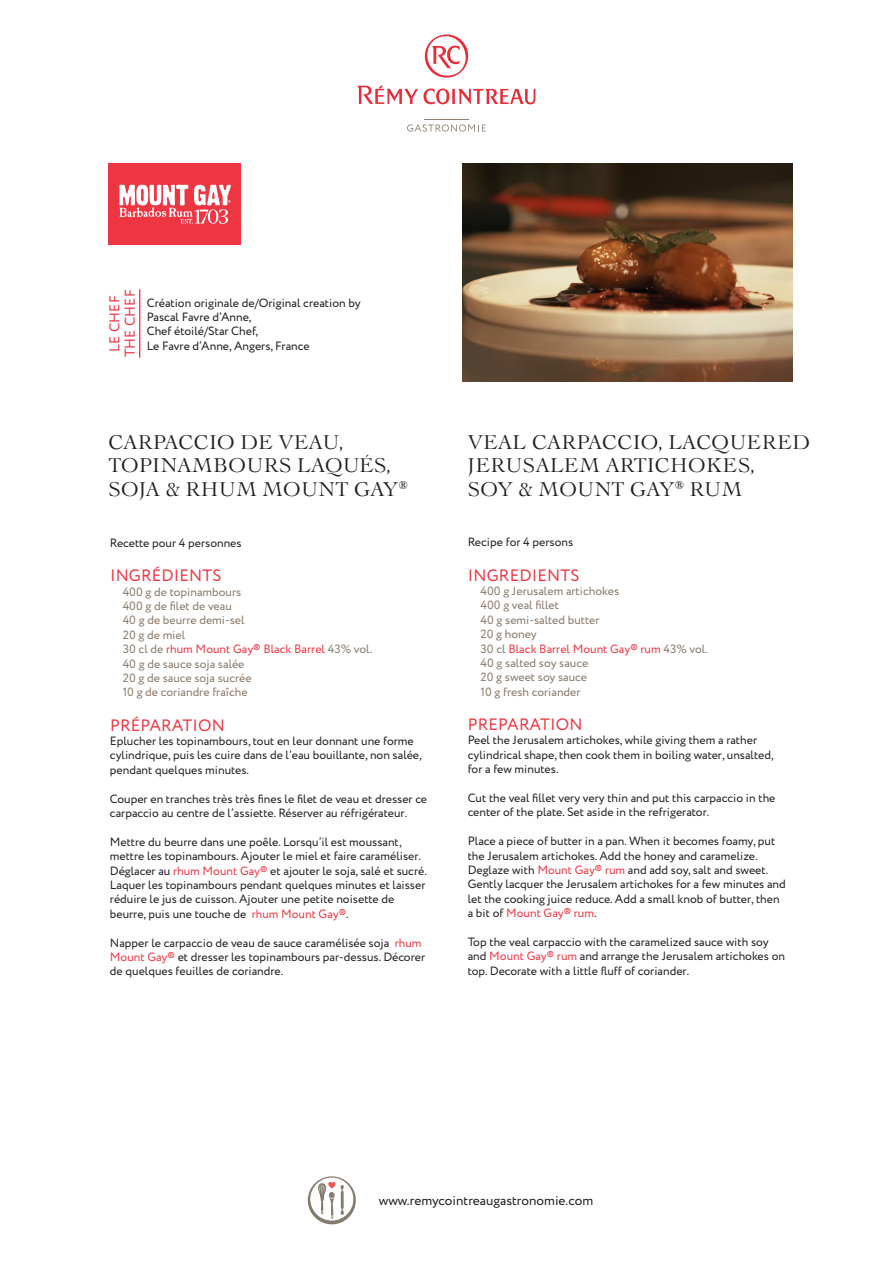
<style>
.page{position:relative;width:893px;height:1263px;background:#fff}
.page>*{position:absolute;margin:0;border:0;box-sizing:border-box;transform-origin:0 0}
.TITRE_RECETTE{font:19.5px/23.4px "Le Cochin BQ";letter-spacing:.01em;color:#231f20}
.TITRE_RECETTE-2{font:19.5px "Le Cochin BQ";letter-spacing:.03em;color:#231f20}
.TITRE_PARAGRAPHE{font:16.5px "Circe";letter-spacing:.01em;color:#ee3643}
.TITRE_PARAGRAPHE-2{font:14.25px "Circe";letter-spacing:.01em;color:#ee3643}
.t1{font:13.5px "Circe";color:#231f20}
.TEXTE{font:12px/14.4px "Circe";color:#231f20}
.INGREDIENTS{font:12px "Circe";color:#897869}
.CHEF{font:12px "Circe";color:#1e1c1c}
.INGREDIENTS-2{font:12px "Circe";color:#ee3643}
.s1{color:#897869}
.s2{color:#ee3643}
</style>
<div class="page">
<svg style="left:308px;top:1176px;width:48px;height:48px"></svg>
<div style="left:311px;top:1178px;width:42px;height:42px;background:#fff;border-radius:50%"></div>
<div style="left:311px;top:1178px;width:42px;height:42px;border:1px solid #fff;border-radius:50%"></div>
<svg style="left:318px;top:1176px;width:26px;height:43px"></svg>
<svg style="left:358px;top:86px;width:177px;height:18px"></svg>
<svg style="left:425px;top:34px;width:43px;height:44px"></svg>
<hr style="left:424px;top:119px;width:45px;height:1px;background:#918273">
<svg style="left:407px;top:124px;width:79px;height:8px"></svg>
<img style="left:462px;top:164px;width:331px;height:217px">
<div style="left:108px;top:164px;width:133px;height:81px;background:#ee3643"></div>
<svg style="left:119px;top:185px;width:112px;height:39px"></svg>
<hr style="left:139px;top:290px;width:1px;height:67px;background:#ee3643">
<p class="TITRE_PARAGRAPHE-2" style="left:105px;top:352px;width:58px;rotate:-90deg">LE CHEF</p>
<p class="TITRE_PARAGRAPHE-2" style="left:120px;top:357px;width:69px;rotate:-90deg">THE CHEF</p>
<p class="CHEF" style="left:147px;top:294px;width:215px">Création originale de/Original creation by</p>
<p class="CHEF" style="left:147px;top:309px;width:106px">Pascal Favre d’Anne,</p>
<p class="CHEF" style="left:147px;top:323px;width:113px">Chef étoilé/Star Chef,</p>
<p class="CHEF" style="left:147px;top:338px;width:164px">Le Favre d’Anne, Angers, France</p>
<p class="TITRE_RECETTE" style="left:108px;top:431px;width:236px">CARPACCIO DE VEAU,</p>
<p class="TITRE_RECETTE" style="left:108px;top:454px;width:284px">TOPINAMBOURS LAQUÉS,</p>
<p class="TITRE_RECETTE-2" style="left:108px;top:477px;width:301px">SOJA &amp; RHUM MOUNT GAY<sup>®</sup></p>
<p class="TEXTE" style="left:110px;top:536px;width:133px">Recette pour 4 personnes</p>
<p class="TITRE_PARAGRAPHE" style="left:110px;top:565px;width:113px">INGRÉDIENTS</p>
<p class="INGREDIENTS" style="left:123px;top:583px;width:120px">400 g de topinambours</p>
<p class="INGREDIENTS" style="left:123px;top:598px;width:111px">400 g de filet de veau</p>
<p class="INGREDIENTS" style="left:123px;top:612px;width:123px">40 g de beurre demi-sel</p>
<p class="INGREDIENTS" style="left:123px;top:627px;width:64px">20 g de miel</p>
<p class="INGREDIENTS-2" style="left:123px;top:641px;width:251px"><span class="s1">30 cl de</span> rhum Mount Gay® Black Barrel <span class="s1">43% vol.</span></p>
<p class="INGREDIENTS" style="left:123px;top:655px;width:123px">40 g de sauce soja salée</p>
<p class="INGREDIENTS" style="left:123px;top:670px;width:131px">20 g de sauce soja sucrée</p>
<p class="INGREDIENTS" style="left:123px;top:684px;width:127px">10 g de coriandre fraîche</p>
<p class="TITRE_PARAGRAPHE" style="left:110px;top:714px;width:116px">PRÉPARATION</p>
<p class="TEXTE" style="left:110px;top:734px;width:313px">Eplucher les topinambours, tout en leur donnant une forme cylindrique, puis les cuire dans de l’eau bouillante, non salée, pendant quelques minutes.</p>
<p class="TEXTE" style="left:110px;top:792px;width:319px">Couper en tranches très très fines le filet de veau et dresser ce carpaccio au centre de l’assiette. Réserver au réfrigérateur.</p>
<p class="TEXTE" style="left:110px;top:835px;width:319px">Mettre du beurre dans une poêle. Lorsqu’il est moussant, mettre les topinambours. Ajouter le miel et faire caraméliser.<br>Déglacer au <span class="s2">rhum Mount Gay®</span> et ajouter le soja, salé et sucré.</p>
<p class="TEXTE" style="left:110px;top:878px;width:317px">Laquer les topinambours pendant quelques minutes et laisser réduire le jus de cuisson. Ajouter une petite noisette de beurre, puis une touche de <span class="s2">rhum Mount Gay®</span>.</p>
<p class="TEXTE" style="left:110px;top:936px;width:317px">Napper le carpaccio de veau de sauce caramélisée soja <span class="s2">rhum<br>Mount Gay®</span> et dresser les topinambours par-dessus. Décorer de quelques feuilles de coriandre.</p>
<p class="TITRE_RECETTE" style="left:468px;top:431px;width:344px">VEAL CARPACCIO, LACQUERED<br>JERUSALEM ARTICHOKES,</p>
<p class="TITRE_RECETTE" style="left:468px;top:477px;width:276px">SOY &amp; MOUNT GAY<sup>®</sup> RUM</p>
<p class="TEXTE" style="left:468px;top:535px;width:107px">Recipe for 4 persons</p>
<p class="TITRE_PARAGRAPHE" style="left:468px;top:564px;width:113px">INGREDIENTS</p>
<p class="INGREDIENTS" style="left:480px;top:583px;width:140px">400 g Jerusalem artichokes</p>
<p class="INGREDIENTS" style="left:480px;top:597px;width:80px">400 g veal fillet</p>
<p class="INGREDIENTS" style="left:480px;top:612px;width:120px">40 g semi-salted butter</p>
<p class="INGREDIENTS" style="left:480px;top:626px;width:58px">20 g honey</p>
<p class="INGREDIENTS-2" style="left:480px;top:640px;width:229px"><span class="s1">30 cl</span> Black Barrel Mount Gay® rum <span class="s1">43% vol.</span></p>
<p class="INGREDIENTS" style="left:480px;top:655px;width:109px">40 g salted soy sauce</p>
<p class="INGREDIENTS" style="left:480px;top:669px;width:108px">20 g sweet soy sauce</p>
<p class="INGREDIENTS" style="left:480px;top:684px;width:102px">10 g fresh coriander</p>
<p class="TITRE_PARAGRAPHE" style="left:468px;top:713px;width:116px">PREPARATION</p>
<p class="TEXTE" style="left:468px;top:733px;width:307px">Peel the Jerusalem artichokes, while giving them a rather cylindrical shape, then cook them in boiling water, unsalted, for a few minutes.</p>
<p class="TEXTE" style="left:468px;top:791px;width:309px">Cut the veal fillet very very thin and put this carpaccio in the center of the plate. Set aside in the refrigerator.</p>
<p class="TEXTE" style="left:468px;top:834px;width:320px">Place a piece of butter in a pan. When it becomes foamy, put the Jerusalem artichokes. Add the honey and caramelize.<br>Deglaze with <span class="s2">Mount Gay® rum</span> and add soy, salt and sweet.<br>Gently lacquer the Jerusalem artichokes for a few minutes and let the cooking juice reduce. Add a small knob of butter, then a bit of <span class="s2">Mount Gay® rum</span>.</p>
<p class="TEXTE" style="left:468px;top:935px;width:319px">Top the veal carpaccio with the caramelized sauce with soy and <span class="s2">Mount Gay® rum</span> and arrange the Jerusalem artichokes on top. Decorate with a little fluff of coriander.</p>
<p class="t1" style="left:379px;top:1191px;width:216px">www.remycointreaugastronomie.com</p>
</div>
